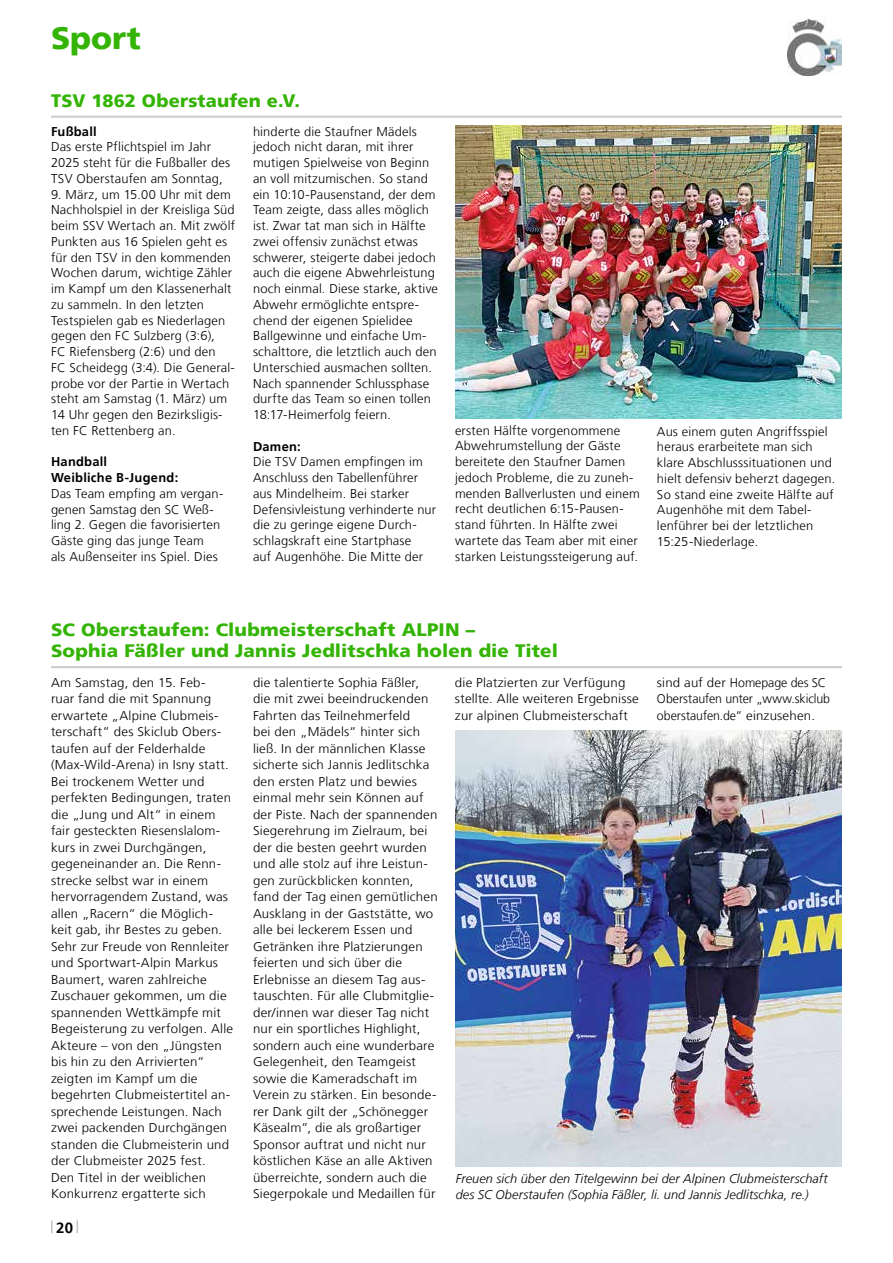
<style>
.page{position:relative;width:893px;height:1263px;background:#fff}
.page>*{position:absolute;margin:0;border:0;box-sizing:border-box;transform-origin:0 0}
.t1{font:900 31.5px "Frutiger LT";color:#34b405}
.t2{font:900 18px/21px "Frutiger LT";letter-spacing:.01em;color:#34b405;scale:1.04 1}
.t3{font:900 18px "Frutiger LT";letter-spacing:.01em;color:#34b405}
.t4{font:700 15px "Frutiger LT";color:#000}
.t5{font:300 12.75px/16.5px "Frutiger LT";letter-spacing:.015em;color:#000;scale:1.04 1}
.t6{font:300 12.75px/15.8px "Frutiger LT";letter-spacing:.015em;color:#000}
.t7{font:italic 300 12.75px/15.8px "Frutiger LT";letter-spacing:.005em;color:#000}
.t8{font:700 12.75px/15.8px "Frutiger LT";letter-spacing:.02em;color:#000}
</style>
<div class="page">
<svg style="left:51px;top:1220px;width:2px;height:13px"></svg>
<svg style="left:77px;top:1220px;width:1px;height:13px"></svg>
<img style="left:788px;top:20px;width:54px;height:55px">
<hr style="left:51px;top:116px;width:791px;height:2px;background:#cecfcf">
<img style="left:455px;top:126px;width:387px;height:293px">
<hr style="left:51px;top:666px;width:791px;height:2px;background:#cecfcf">
<img style="left:455px;top:730px;width:387px;height:436px">
<h1 class="t1" style="left:51px;top:19px;width:91px">Sport</h1>
<h2 class="t3" style="left:51px;top:90px;width:251px">TSV 1862 Oberstaufen e.V.</h2>
<p class="t8" style="left:51px;top:123px;width:47px">Fußball</p>
<p class="t6" style="left:51px;top:139px;width:181px">Das erste Pflichtspiel im Jahr<br>2025 steht für die Fußballer des<br>TSV Oberstaufen am Sonntag,</p>
<p class="t6" style="left:51px;top:186px;width:185px">9. März, um 15.00 Uhr mit dem<br>Nachholspiel in der Kreisliga Süd beim SSV Wertach an. Mit zwölf<br>Punkten aus 16 Spielen geht es für den TSV in den kommenden<br>Wochen darum, wichtige Zähler im Kampf um den Klassenerhalt zu sammeln. In den letzten<br>Testspielen gab es Niederlagen gegen den FC Sulzberg (3:6),<br>FC Riefensberg (2:6) und den<br>FC Scheidegg (3:4). Die General&shy;probe vor der Partie in Wertach steht am Samstag (1. März) um<br>14 Uhr gegen den Bezirksligis&shy;ten FC Rettenberg an.</p>
<p class="t8" style="left:51px;top:454px;width:129px">Handball<br>Weibliche B-Jugend:</p>
<p class="t6" style="left:51px;top:486px;width:174px">Das Team empfing am vergan&shy;genen Samstag den SC Weß&shy;ling 2. Gegen die favorisierten<br>Gäste ging das junge Team<br>als Außenseiter ins Spiel. Dies</p>
<p class="t6" style="left:253px;top:123px;width:186px">hinderte die Staufner Mädels jedoch nicht daran, mit ihrer mutigen Spielweise von Beginn an voll mitzumischen. So stand ein 10:10-Pausenstand, der dem<br>Team zeigte, dass alles möglich ist. Zwar tat man sich in Hälfte zwei offensiv zunächst etwas schwerer, steigerte dabei jedoch auch die eigene Abwehrleistung noch einmal. Diese starke, aktive<br>Abwehr ermöglichte entspre&shy;chend der eigenen Spielidee<br>Ballgewinne und einfache Um&shy;schalttore, die letztlich auch den<br>Unterschied ausmachen sollten.<br>Nach spannender Schlussphase durfte das Team so einen tollen<br>18:17-Heimerfolg feiern.</p>
<p class="t8" style="left:253px;top:438px;width:49px">Damen:</p>
<p class="t6" style="left:253px;top:454px;width:185px">Die TSV Damen empfingen im<br>Anschluss den Tabellenführer aus Mindelheim. Bei starker<br>Defensivleistung verhinderte nur die zu geringe eigene Durch&shy;schlagskraft eine Startphase<br>auf Augenhöhe. Die Mitte der</p>
<p class="t6" style="left:455px;top:422px;width:186px">ersten Hälfte vorgenommene<br>Abwehrumstellung der Gäste bereitete den Staufner Damen jedoch Probleme, die zu zuneh&shy;menden Ballverlusten und einem recht deutlichen 6:15-Pausen&shy;stand führten. In Hälfte zwei wartete das Team aber mit einer starken Leistungssteigerung auf.</p>
<p class="t6" style="left:657px;top:423px;width:180px">Aus einem guten Angriffsspiel heraus erarbeitete man sich klare Abschlusssituationen und hielt defensiv beherzt dagegen.<br>So stand eine zweite Hälfte auf<br>Augenhöhe mit dem Tabel&shy;lenführer bei der letztlichen<br>15:25-Niederlage.</p>
<h2 class="t2" style="left:51px;top:620px;width:489px">SC Oberstaufen: Clubmeisterschaft ALPIN –<br>Sophia Fäßler und Jannis Jedlitschka holen die Titel</h2>
<p class="t5" style="left:51px;top:674px;width:177px">Am Samstag, den 15. Feb-<br>ruar fand die mit Spannung erwartete „Alpine Clubmeis&shy;terschaft“ des Skiclub Obers&shy;taufen auf der Felderhalde (Max-Wild-Arena) in Isny statt.<br>Bei trockenem Wetter und perfekten Bedingungen, traten die „Jung und Alt“ in einem fair gesteckten Riesenslalom&shy;kurs in zwei Durchgängen, gegeneinander an. Die Renn&shy;strecke selbst war in einem hervorragendem Zustand, was allen „Racern“ die Möglich&shy;keit gab, ihr Bestes zu geben.<br>Sehr zur Freude von Rennleiter und Sportwart-Alpin Markus<br>Baumert, waren zahlreiche<br>Zuschauer gekommen, um die spannenden Wettkämpfe mit<br>Begeisterung zu verfolgen. Alle<br>Akteure – von den „Jüngsten bis hin zu den Arrivierten“ zeigten im Kampf um die begehrten Clubmeistertitel an&shy;sprechende Leistungen. Nach zwei packenden Durchgängen standen die Clubmeisterin und der Clubmeister 2025 fest.<br>Den Titel in der weiblichen<br>Konkurrenz ergatterte sich</p>
<p class="t5" style="left:253px;top:674px;width:179px">die talentierte Sophia Fäßler, die mit zwei beeindruckenden<br>Fahrten das Teilnehmerfeld<br>bei den „Mädels“ hinter sich ließ. In der männlichen Klasse sicherte sich Jannis Jedlitschka den ersten Platz und bewies einmal mehr sein Können auf der Piste. Nach der spannenden<br>Siegerehrung im Zielraum, bei der die besten geehrt wurden und alle stolz auf ihre Leistun&shy;gen zurückblicken konnten, fand der Tag einen gemütlichen<br>Ausklang in der Gaststätte, wo alle bei leckerem Essen und<br>Getränken ihre Platzierungen feierten und sich über die<br>Erlebnisse an diesem Tag aus&shy;tauschten. Für alle Clubmitglie&shy;der/innen war dieser Tag nicht nur ein sportliches Highlight, sondern auch eine wunderbare<br>Gelegenheit, den Teamgeist sowie die Kameradschaft im<br>Verein zu stärken. Ein besonde&shy;rer Dank gilt der „Schönegger<br>Käsealm“, die als großartiger<br>Sponsor auftrat und nicht nur köstlichen Käse an alle Aktiven überreichte, sondern auch die<br>Siegerpokale und Medaillen für</p>
<p class="t5" style="left:455px;top:674px;width:178px">die Platzierten zur Verfügung stellte. Alle weiteren Ergebnisse zur alpinen Clubmeisterschaft</p>
<p class="t5" style="left:657px;top:674px;width:168px">sind auf der Homepage des SC<br>Oberstaufen unter „www.skiclub oberstaufen.de“ einzusehen.</p>
<p class="t7" style="left:456px;top:1171px;width:373px">Freuen sich über den Titelgewinn bei der Alpinen Clubmeisterschaft des SC Oberstaufen (Sophia Fäßler, li. und Jannis Jedlitschka, re.)</p>
<p class="t4" style="left:56px;top:1218px;width:18px">20</p>
</div>
